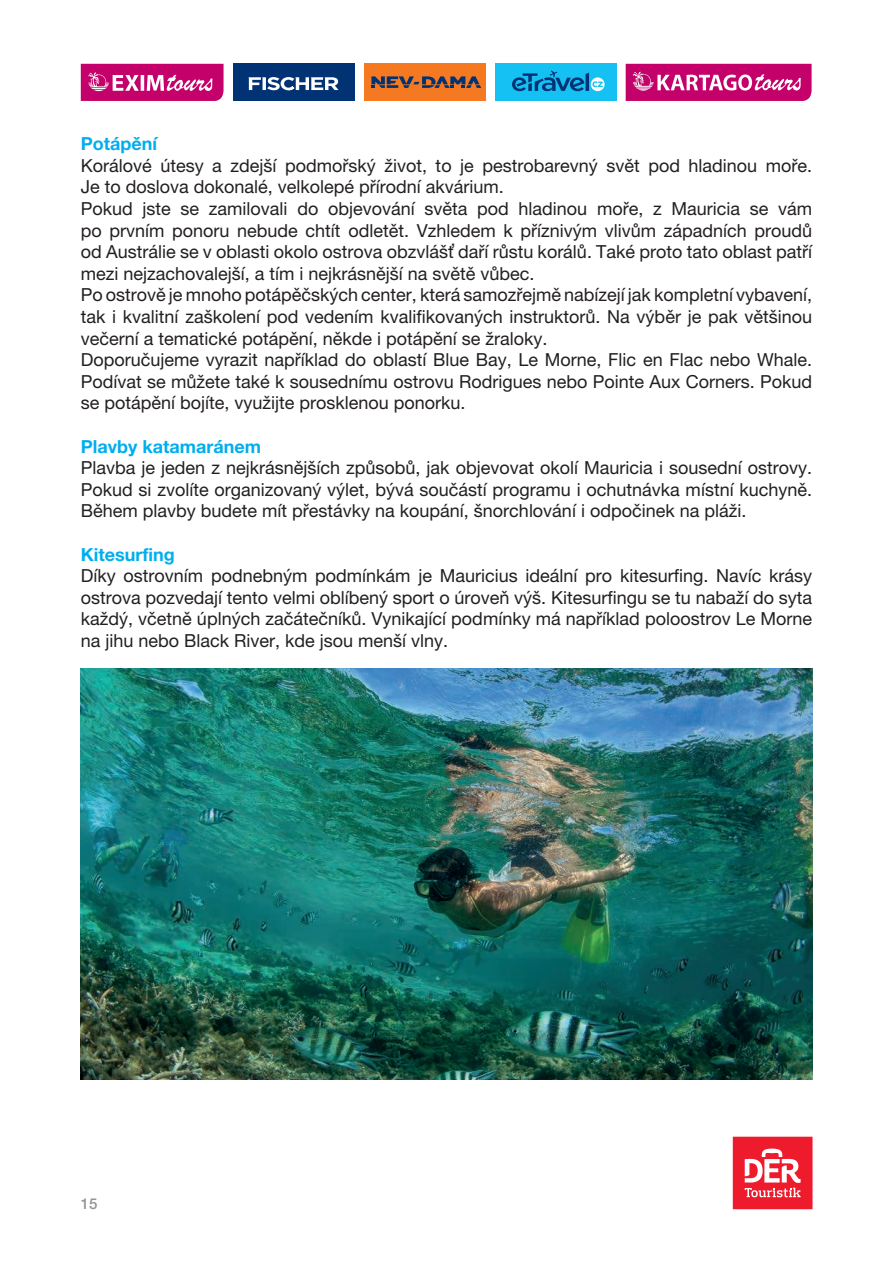
<style>
.page{position:relative;width:893px;height:1263px;background:#fff}
.page>*{position:absolute;margin:0;border:0;box-sizing:border-box;transform-origin:0 0}
.t1{font:18px/21.6px "Helvetica Neue CE";color:#231f20;text-align:justify}
.t2{font:700 18px "Helvetica Neue CE";color:#00aeef}
.t3{font:500 15px "Helvetica Neue CE";color:#939598}
</style>
<div class="page">
<div style="left:233px;top:64px;width:121px;height:37px;background:#013374"></div>
<svg style="left:248px;top:77px;width:91px;height:13px"></svg>
<div style="left:364px;top:64px;width:121px;height:37px;background:#f47921"></div>
<svg style="left:371px;top:76px;width:110px;height:12px"></svg>
<div style="left:495px;top:64px;width:121px;height:37px;background:#15c0f2"></div>
<svg style="left:512px;top:71px;width:93px;height:20px"></svg>
<svg style="left:81px;top:64px;width:143px;height:37px;background:#cd2b83"></svg>
<svg style="left:626px;top:64px;width:186px;height:37px;background:#ce2c84"></svg>
<div style="left:733px;top:1137px;width:79px;height:72px;background:#ee1b2d"></div>
<svg style="left:745px;top:1148px;width:56px;height:49px"></svg>
<img style="left:81px;top:669px;width:731px;height:410px">
<p class="t2" style="left:81px;top:133px;width:78px">Potápění</p>
<p class="t1" style="left:81px;top:155px;width:733px;text-align:left">Korálové útesy a zdejší podmořský život, to je pestrobarevný svět pod hladinou moře.<br>Je to doslova dokonalé, velkolepé přírodní akvárium.<br>Pokud jste se zamilovali do objevování světa pod hladinou moře, z Mauricia se vám po prvním ponoru nebude chtít odletět. Vzhledem k příznivým vlivům západních proudů od Austrálie se v oblasti okolo ostrova obzvlášť daří růstu korálů. Také proto tato oblast patří mezi nejzachovalejší, a tím i nejkrásnější na světě vůbec.<br>Po ostrově je mnoho potápěčských center, která samozřejmě nabízejí jak kompletní vybavení, tak i kvalitní zaškolení pod vedením kvalifikovaných instruktorů. Na výběr je pak většinou večerní a tematické potápění, někde i potápění se žraloky.<br>Doporučujeme vyrazit například do oblastí Blue Bay, Le Morne, Flic en Flac nebo Whale.<br>Podívat se můžete také k sousednímu ostrovu Rodrigues nebo Pointe Aux Corners. Pokud se potápění bojíte, využijte prosklenou ponorku.</p>
<p class="t2" style="left:81px;top:435px;width:182px">Plavby katamaránem</p>
<p class="t1" style="left:81px;top:457px;width:733px">Plavba je jeden z nejkrásnějších způsobů, jak objevovat okolí Mauricia i sousední ostrovy.<br>Pokud si zvolíte organizovaný výlet, bývá součástí programu i ochutnávka místní kuchyně.<br>Během plavby budete mít přestávky na koupání, šnorchlování i odpočinek na pláži.</p>
<p class="t2" style="left:81px;top:543px;width:95px">Kitesurfing</p>
<p class="t1" style="left:81px;top:565px;width:733px">Díky ostrovním podnebným podmínkám je Mauricius ideální pro kitesurfing. Navíc krásy ostrova pozvedají tento velmi oblíbený sport o úroveň výš. Kitesurfingu se tu nabaží do syta každý, včetně úplných začátečníků. Vynikající podmínky má například poloostrov Le Morne na jihu nebo Black River, kde jsou menší vlny.</p>
<p class="t3" style="left:81px;top:1194px;width:18px">15</p>
</div>
